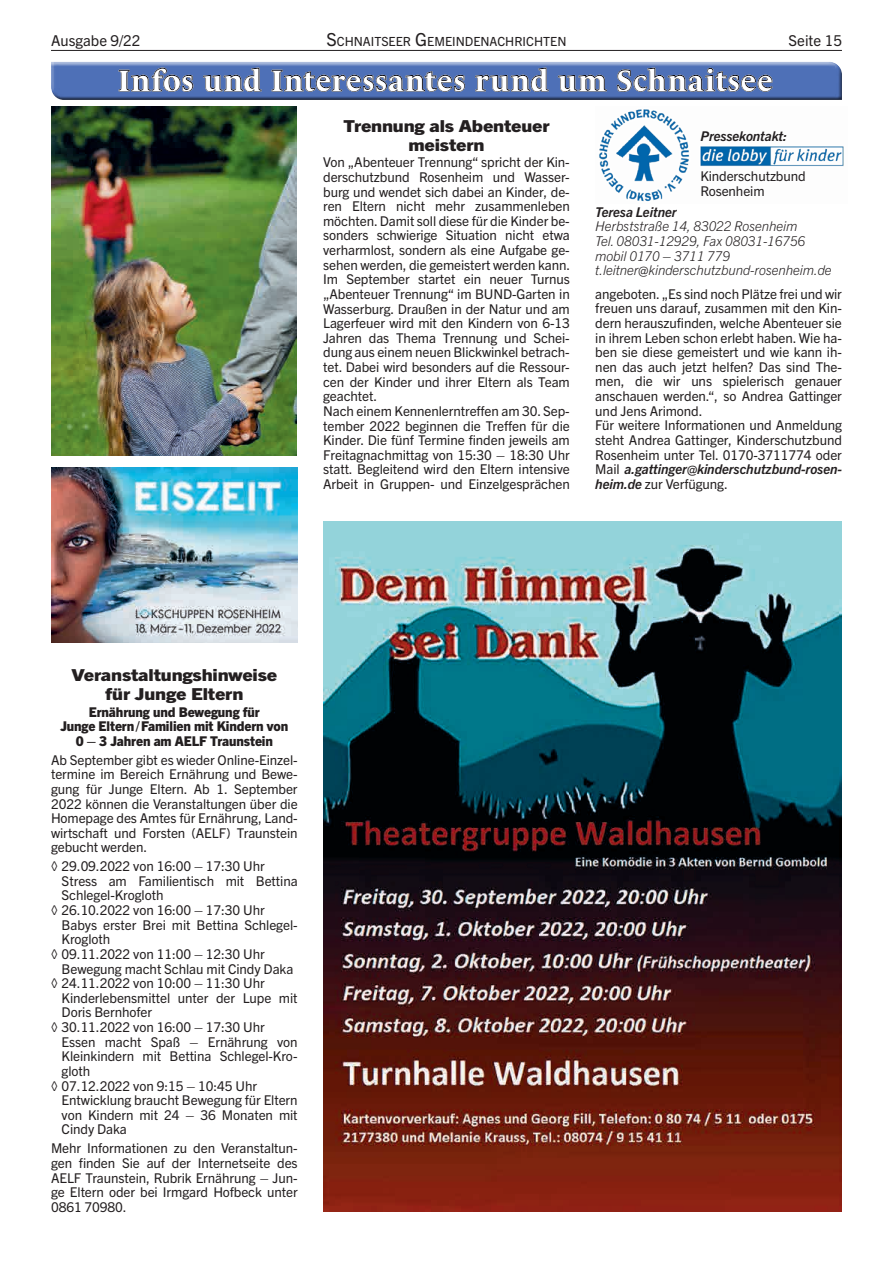
<style>
.page{position:relative;width:893px;height:1263px;background:#fff}
.page>*{position:absolute;margin:0;border:0;box-sizing:border-box;transform-origin:0 0}
.t1{font:700 30px "Le Monde Livre Std";letter-spacing:.035em;color:#fff}
.t2{font:800 16.5px/18.8px "Trade Gothic Next LT Pro";letter-spacing:-.005em;color:#231f20;text-align:center;scale:1.2 1}
.t3{font:15px "Trade Gothic Next LT Pro";color:#231f20}
.t4{font:13.5px/14.5px "Trade Gothic Next LT Pro";letter-spacing:-.005em;color:#231f20}
.t5{font:italic 300 13.5px/14.5px "Trade Gothic Next LT Pro";letter-spacing:-.005em;color:#231f20}
.t6{font:800 13.5px/14.5px "Trade Gothic Next LT Pro";letter-spacing:-.005em;color:#231f20;text-align:center}
.t7{font:italic 700 13.5px "Trade Gothic Next LT Pro";letter-spacing:-.005em;color:#231f20}
.t8{font:12.6px "Trade Gothic Next LT Pro";color:#231f20}
.s1{font-size:18px}
.s2{font-weight:700;font-style:italic}
</style>
<div class="page">
<hr style="left:51px;top:50px;width:791px;height:1px;background:#231f20">
<div style="left:49px;top:58px;width:793px;height:37px;background:#fff;opacity:.75"></div>
<div style="left:49px;top:65px;width:793px;height:37px;background:#231f20;opacity:.75"></div>
<img style="left:323px;top:522px;width:519px;height:690px">
<img style="left:51px;top:106px;width:246px;height:349px">
<img style="left:599px;top:109px;width:245px;height:93px">
<img style="left:51px;top:468px;width:247px;height:174px">
<p class="t3" style="left:51px;top:30px;width:91px">Ausgabe 9/22</p>
<p class="t8" style="left:326px;top:32px;width:242px"><span class="s1">S</span>CHNAITSEER <span class="s1">G</span>EMEINDENACHRICHTEN</p>
<p class="t3" style="left:789px;top:30px;width:55px">Seite 15</p>
<h1 class="t1" style="left:118px;top:63px;width:656px">Infos und Interessantes rund um Schnaitsee</h1>
<p class="t2" style="left:343px;top:115px;width:173px">Trennung als Abenteuer meistern</p>
<p class="t4" style="left:323px;top:154px;width:249px">Von „Abenteuer Trennung“ spricht der Kin&shy;derschutzbund Rosenheim und Wasser&shy;burg und wendet sich dabei an Kinder, de&shy;ren Eltern nicht mehr zusammenleben möchten. Damit soll diese für die Kinder be&shy;sonders schwierige Situation nicht etwa verharmlost, sondern als eine Aufgabe ge&shy;sehen werden, die gemeistert werden kann.<br>Im September startet ein neuer Turnus „Abenteuer Trennung“ im BUND-Garten in Wasserburg. Draußen in der Natur und am Lagerfeuer wird mit den Kindern von 6-13<br>Jahren das Thema Trennung und Schei&shy;dung aus einem neuen Blickwinkel betrach&shy;tet. Dabei wird besonders auf die Ressour&shy;cen der Kinder und ihrer Eltern als Team geachtet.<br>Nach einem Kennenlerntreffen am 30. Sep&shy;tember 2022 beginnen die Treffen für die Kinder. Die fünf Termine finden jeweils am Freitagnachmittag von 15:30 – 18:30 Uhr statt. Begleitend wird den Eltern intensive Arbeit in Gruppen- und Einzelgesprächen</p>
<p class="t7" style="left:700px;top:127px;width:88px">Pressekontakt:</p>
<p class="t4" style="left:700px;top:168px;width:107px">Kinderschutzbund<br>Rosenheim</p>
<p class="t7" style="left:595px;top:202px;width:83px">Teresa Leitner</p>
<p class="t5" style="left:595px;top:218px;width:238px">Herbststraße 14, 83022 Rosenheim<br>Tel. 08031-12929, Fax 08031-16756 mobil 0170 – 3711 779 t.leitner@kinderschutzbund-rosenheim.de</p>
<p class="t4" style="left:595px;top:286px;width:248px">angeboten. „Es sind noch Plätze frei und wir freuen uns darauf, zusammen mit den Kin&shy;dern herauszufinden, welche Abenteuer sie in ihrem Leben schon erlebt haben. Wie ha&shy;ben sie diese gemeistert und wie kann ih&shy;nen das auch jetzt helfen? Das sind The&shy;men, die wir uns spielerisch genauer anschauen werden.“, so Andrea Gattinger und Jens Arimond.<br>Für weitere Informationen und Anmeldung steht Andrea Gattinger, Kinderschutzbund Rosenheim unter Tel. 0170-3711774 oder Mail <span class="s2">a.gattinger@kinderschutzbund-rosen&shy;heim.de</span> zur Verfügung.</p>
<p class="t2" style="left:72px;top:664px;width:173px">Veranstaltungshinweise für Junge Eltern</p>
<p class="t6" style="left:60px;top:703px;width:229px">Ernährung und Bewegung für<br>Junge Eltern/Familien mit Kindern von<br>0 – 3 Jahren am AELF Traunstein</p>
<p class="t4" style="left:51px;top:751px;width:248px;text-align:justify">Ab September gibt es wieder Online-Einzel&shy;termine im Bereich Ernährung und Bewe&shy;gung für Junge Eltern. Ab 1. September 2022 können die Veranstaltungen über die Homepage des Amtes für Ernährung, Land&shy;wirtschaft und Forsten (AELF) Traunstein gebucht werden.</p>
<p class="t4" style="left:51px;top:858px;width:215px">◊ 29.09.2022 von 16:00 – 17:30 Uhr</p>
<p class="t4" style="left:62px;top:873px;width:237px">Stress am Familientisch mit Bettina</p>
<p class="t4" style="left:62px;top:887px;width:103px">Schlegel-Krogloth</p>
<p class="t4" style="left:51px;top:902px;width:215px">◊ 26.10.2022 von 16:00 – 17:30 Uhr</p>
<p class="t4" style="left:62px;top:917px;width:237px">Babys erster Brei mit Bettina Schlegel-</p>
<p class="t4" style="left:62px;top:931px;width:50px">Krogloth</p>
<p class="t4" style="left:51px;top:946px;width:215px">◊ 09.11.2022 von 11:00 – 12:30 Uhr</p>
<p class="t4" style="left:62px;top:960px;width:233px">Bewegung macht Schlau mit Cindy Daka</p>
<p class="t4" style="left:51px;top:975px;width:215px">◊ 24.11.2022 von 10:00 – 11:30 Uhr</p>
<p class="t4" style="left:62px;top:990px;width:237px">Kinderlebensmittel unter der Lupe mit</p>
<p class="t4" style="left:62px;top:1004px;width:92px">Doris Bernhofer</p>
<p class="t4" style="left:51px;top:1019px;width:215px">◊ 30.11.2022 von 16:00 – 17:30 Uhr</p>
<p class="t4" style="left:62px;top:1034px;width:237px">Essen macht Spaß – Ernährung von</p>
<p class="t4" style="left:62px;top:1048px;width:237px">Kleinkindern mit Bettina Schlegel-Kro-</p>
<p class="t4" style="left:62px;top:1063px;width:30px">gloth</p>
<p class="t4" style="left:51px;top:1077px;width:208px">◊ 07.12.2022 von 9:15 – 10:45 Uhr</p>
<p class="t4" style="left:62px;top:1092px;width:237px">Entwicklung braucht Bewegung für Eltern</p>
<p class="t4" style="left:62px;top:1107px;width:238px">von Kindern mit 24 – 36 Monaten mit</p>
<p class="t4" style="left:62px;top:1121px;width:67px">Cindy Daka</p>
<p class="t4" style="left:51px;top:1140px;width:248px;text-align:justify">Mehr Informationen zu den Veranstaltun&shy;gen finden Sie auf der Internetseite des AELF Traunstein, Rubrik Ernährung – Jun&shy;ge Eltern oder bei Irmgard Hofbeck unter 0861 70980.</p>
</div>
